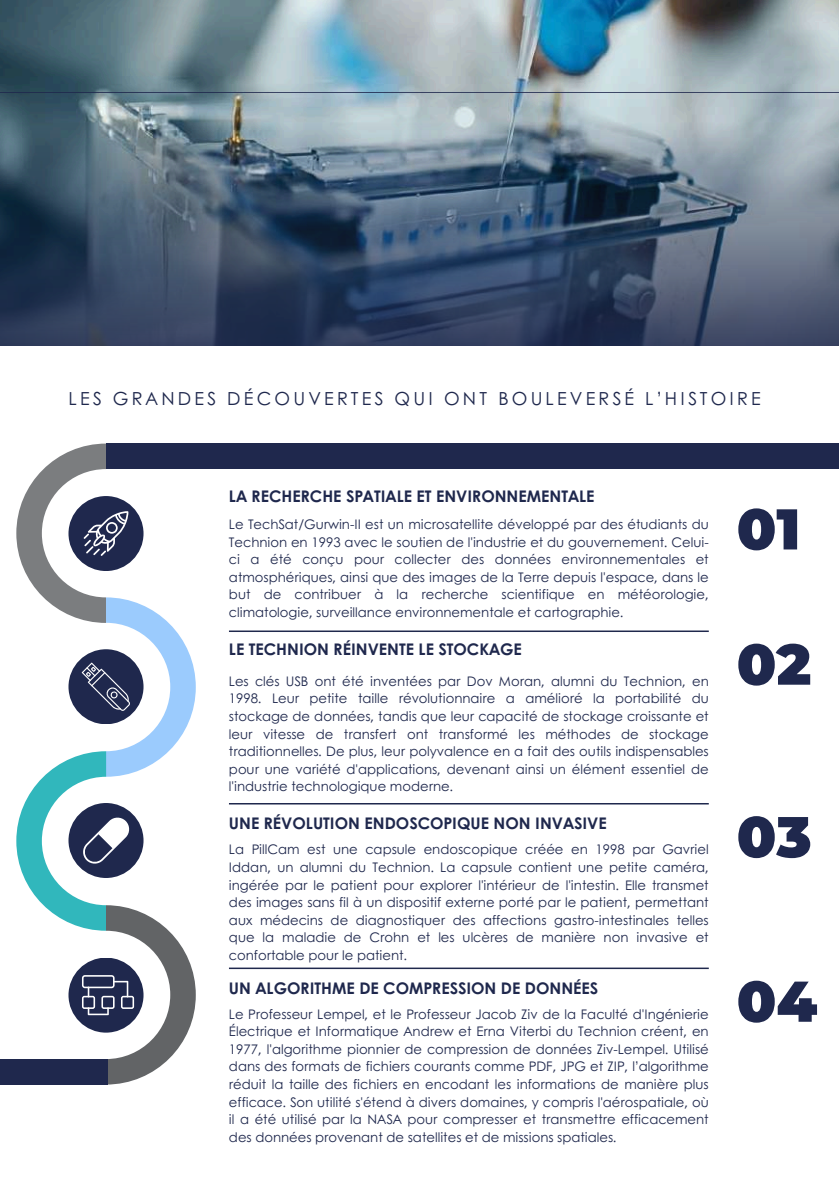
<style>
.page{position:relative;width:839px;height:1191px;background:#fff}
.page>*{position:absolute;margin:0;border:0;box-sizing:border-box;transform-origin:0 0}
.t1{font:900 57.4px "Montserrat";color:#1f284d}
.t2{font:18px "Century Gothic";letter-spacing:.175em;color:#1f284d}
.t3{font:700 16px "Century Gothic";color:#1f284d}
.t4{font:13.2px/17.6px "Century Gothic";color:#1f284d;text-align:justify}
</style>
<div class="page">
<img style="left:0;top:0;width:838px;height:346px">
<svg style="left:0;top:92px;width:838px;height:253px;background:#54667b"></svg>
<div style="left:106px;top:444px;width:732px;height:25px;background:#1f284d"></div>
<div style="left:0;top:1059px;width:108px;height:26px;background:#1f284d"></div>
<hr style="left:229px;top:968px;width:479px;height:1px;background:#1f284d">
<hr style="left:229px;top:803px;width:479px;height:2px;background:#1f284d">
<hr style="left:229px;top:631px;width:479px;height:1px;background:#1f284d">
<svg style="left:16px;top:444px;width:180px;height:640px"></svg>
<h2 class="t2" style="left:69px;top:385px;width:693px">LES GRANDES DÉCOUVERTES QUI ONT BOULEVERSÉ L’HISTOIRE</h2>
<p class="t3" style="left:229px;top:484px;width:367px">LA RECHERCHE SPATIALE ET ENVIRONNEMENTALE</p>
<p class="t4" style="left:229px;top:515px;width:481px">Le TechSat/Gurwin-II est un microsatellite développé par des étudiants du Technion en 1993 avec le soutien de l'industrie et du gouvernement. Celui&shy;ci a été conçu pour collecter des données environnementales et atmosphériques, ainsi que des images de la Terre depuis l'espace, dans le but de contribuer à la recherche scientifique en météorologie, climatologie, surveillance environnementale et cartographie.</p>
<p class="t3" style="left:229px;top:637px;width:294px">LE TECHNION RÉINVENTE LE STOCKAGE</p>
<p class="t4" style="left:229px;top:672px;width:481px">Les clés USB ont été inventées par Dov Moran, alumni du Technion, en 1998. Leur petite taille révolutionnaire a amélioré la portabilité du stockage de données, tandis que leur capacité de stockage croissante et leur vitesse de transfert ont transformé les méthodes de stockage traditionnelles. De plus, leur polyvalence en a fait des outils indispensables pour une variété d'applications, devenant ainsi un élément essentiel de l'industrie technologique moderne.</p>
<p class="t3" style="left:229px;top:811px;width:379px">UNE RÉVOLUTION ENDOSCOPIQUE NON INVASIVE</p>
<p class="t4" style="left:229px;top:840px;width:481px">La PillCam est une capsule endoscopique créée en 1998 par Gavriel Iddan, un alumni du Technion. La capsule contient une petite caméra, ingérée par le patient pour explorer l'intérieur de l'intestin. Elle transmet des images sans fil à un dispositif externe porté par le patient, permettant aux médecins de diagnostiquer des affections gastro-intestinales telles que la maladie de Crohn et les ulcères de manière non invasive et confortable pour le patient.</p>
<p class="t3" style="left:229px;top:976px;width:371px">UN ALGORITHME DE COMPRESSION DE DONNÉES</p>
<p class="t4" style="left:229px;top:1004px;width:481px">Le Professeur Lempel, et le Professeur Jacob Ziv de la Faculté d'Ingénierie Électrique et Informatique Andrew et Erna Viterbi du Technion créent, en 1977, l'algorithme pionnier de compression de données Ziv-Lempel. Utilisé dans des formats de fichiers courants comme PDF, JPG et ZIP, l’algorithme réduit la taille des fichiers en encodant les informations de manière plus efficace. Son utilité s'étend à divers domaines, y compris l'aérospatiale, où il a été utilisé par la NASA pour compresser et transmettre efficacement des données provenant de satellites et de missions spatiales.</p>
<h1 class="t1" style="left:736px;top:494px;width:65px">01</h1>
<h1 class="t1" style="left:736px;top:629px;width:76px">02</h1>
<h1 class="t1" style="left:736px;top:802px;width:76px">03</h1>
<h1 class="t1" style="left:736px;top:966px;width:82px">04</h1>
</div>
